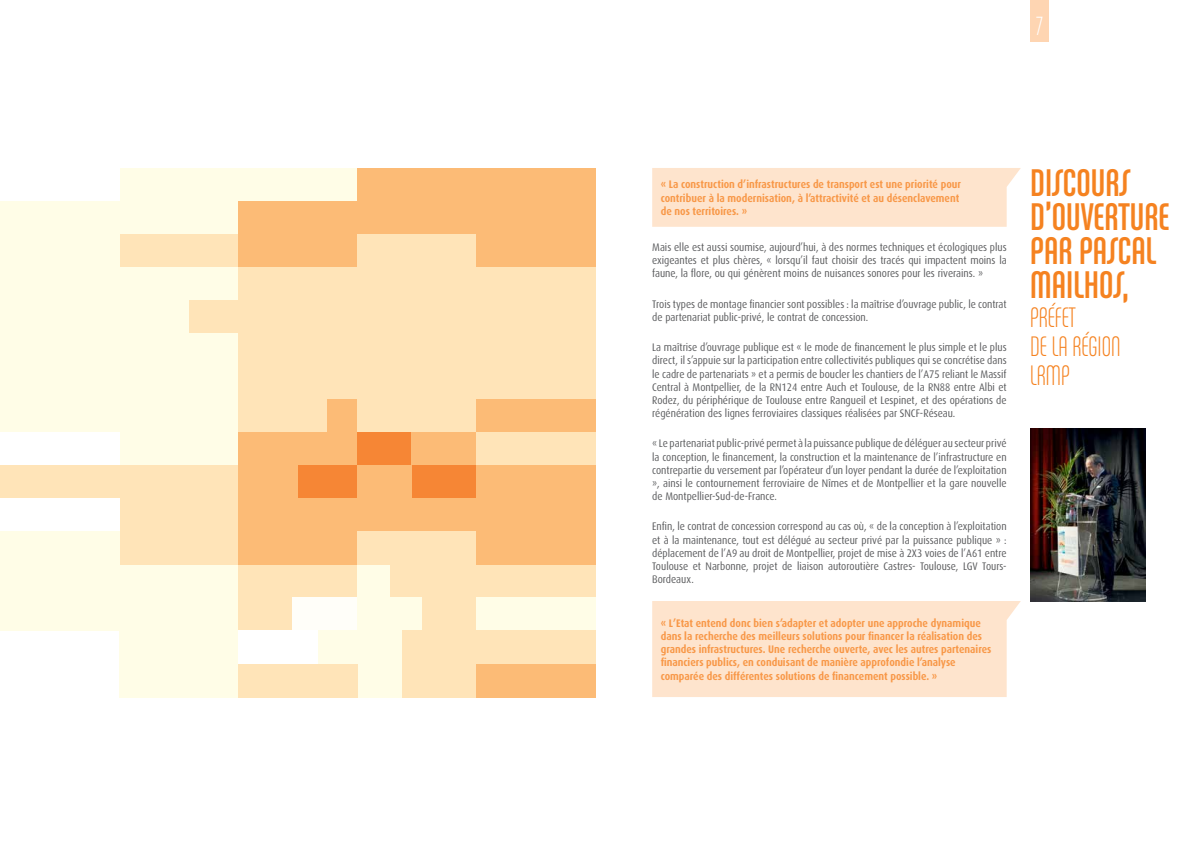
<style>
.page{position:relative;width:1191px;height:842px;background:#fff}
.page>*{position:absolute;margin:0;border:0;box-sizing:border-box;transform-origin:0 0}
.t1{font:41px/34px "Chalet Comprime Cologne Seventy";color:#f58220}
.t2{font:30px/29px "Chalet Comprime Milan Seventy";color:#f58220}
.t3{font:28px "Chalet Comprime Milan Seventy";color:#fff;scale:.9 1}
.t4{font:11px/13.2px "Dax";color:#58595b;text-align:justify;scale:.9 1}
.t5{font:700 11px/13.2px "Dax";color:#f89848;scale:.9 1}
</style>
<div class="page">
<div style="left:1030px;top:0;width:19px;height:41px;background:#fed5b2"></div>
<div style="left:652px;top:168px;width:368px;height:59px;background:#fee4cd"></div>
<div style="left:652px;top:601px;width:368px;height:96px;background:#fee4cd"></div>
<div style="left:119px;top:168px;width:119px;height:33px;background:#fffde7"></div>
<div style="left:238px;top:168px;width:119px;height:33px;background:#fffde7"></div>
<div style="left:357px;top:168px;width:119px;height:33px;background:#fcbb76"></div>
<div style="left:476px;top:168px;width:119px;height:33px;background:#fcbb76"></div>
<div style="left:119px;top:201px;width:119px;height:33px;background:#fffde7"></div>
<div style="left:238px;top:201px;width:119px;height:33px;background:#fcbb76"></div>
<div style="left:0;top:201px;width:119px;height:33px;background:#fffde7"></div>
<div style="left:357px;top:201px;width:119px;height:33px;background:#fcbb76"></div>
<div style="left:476px;top:201px;width:119px;height:33px;background:#fcbb76"></div>
<div style="left:119px;top:234px;width:119px;height:33px;background:#ffe4b8"></div>
<div style="left:238px;top:234px;width:119px;height:33px;background:#fcbb76"></div>
<div style="left:0;top:234px;width:119px;height:33px;background:#fffde7"></div>
<div style="left:357px;top:234px;width:119px;height:33px;background:#ffe4b8"></div>
<div style="left:476px;top:234px;width:119px;height:33px;background:#fcbb76"></div>
<div style="left:119px;top:565px;width:119px;height:33px;background:#fffde7"></div>
<div style="left:0;top:565px;width:119px;height:33px;background:#fffde7"></div>
<div style="left:238px;top:565px;width:119px;height:33px;background:#ffe4b8"></div>
<div style="left:357px;top:565px;width:119px;height:33px;background:#ffe4b8"></div>
<div style="left:357px;top:565px;width:32px;height:33px;background:#fffde7"></div>
<div style="left:476px;top:565px;width:119px;height:33px;background:#ffe4b8"></div>
<div style="left:119px;top:598px;width:119px;height:33px;background:#fffde7"></div>
<div style="left:0;top:598px;width:119px;height:33px;background:#fffde7"></div>
<div style="left:238px;top:598px;width:119px;height:33px;background:#ffe4b8"></div>
<div style="left:292px;top:598px;width:65px;height:33px;background:#fffef9"></div>
<div style="left:357px;top:598px;width:119px;height:33px;background:#ffe4b8"></div>
<div style="left:357px;top:598px;width:65px;height:33px;background:#fffde7"></div>
<div style="left:476px;top:598px;width:119px;height:33px;background:#fffde7"></div>
<div style="left:119px;top:631px;width:119px;height:33px;background:#fffde7"></div>
<div style="left:119px;top:664px;width:119px;height:33px;background:#fffde7"></div>
<div style="left:318px;top:631px;width:39px;height:33px;background:#fffde7"></div>
<div style="left:357px;top:631px;width:119px;height:33px;background:#ffe4b8"></div>
<div style="left:357px;top:631px;width:45px;height:33px;background:#fffde7"></div>
<div style="left:476px;top:631px;width:119px;height:33px;background:#ffe4b8"></div>
<div style="left:357px;top:664px;width:45px;height:33px;background:#fffde7"></div>
<div style="left:238px;top:664px;width:119px;height:33px;background:#ffe4b8"></div>
<div style="left:402px;top:664px;width:74px;height:33px;background:#ffe4b8"></div>
<div style="left:476px;top:664px;width:119px;height:33px;background:#fcbb76"></div>
<div style="left:119px;top:267px;width:119px;height:33px;background:#fffde7"></div>
<div style="left:238px;top:267px;width:119px;height:33px;background:#ffe4b8"></div>
<div style="left:0;top:267px;width:119px;height:33px;background:#fffde7"></div>
<div style="left:357px;top:267px;width:119px;height:33px;background:#ffe4b8"></div>
<div style="left:476px;top:267px;width:119px;height:33px;background:#ffe4b8"></div>
<div style="left:119px;top:300px;width:119px;height:33px;background:#fffde7"></div>
<div style="left:189px;top:300px;width:49px;height:33px;background:#ffe4b8"></div>
<div style="left:238px;top:300px;width:119px;height:33px;background:#ffe4b8"></div>
<div style="left:0;top:300px;width:119px;height:33px;background:#fffde7"></div>
<div style="left:357px;top:300px;width:119px;height:33px;background:#ffe4b8"></div>
<div style="left:476px;top:300px;width:119px;height:33px;background:#ffe4b8"></div>
<div style="left:119px;top:333px;width:119px;height:33px;background:#fffde7"></div>
<div style="left:238px;top:333px;width:119px;height:33px;background:#ffe4b8"></div>
<div style="left:0;top:333px;width:119px;height:33px;background:#fffde7"></div>
<div style="left:357px;top:333px;width:119px;height:33px;background:#ffe4b8"></div>
<div style="left:476px;top:333px;width:119px;height:33px;background:#ffe4b8"></div>
<div style="left:119px;top:366px;width:119px;height:33px;background:#fffde7"></div>
<div style="left:238px;top:366px;width:119px;height:33px;background:#ffe4b8"></div>
<div style="left:0;top:366px;width:119px;height:33px;background:#fffde7"></div>
<div style="left:357px;top:366px;width:119px;height:33px;background:#ffe4b8"></div>
<div style="left:476px;top:366px;width:119px;height:33px;background:#ffe4b8"></div>
<div style="left:119px;top:399px;width:119px;height:33px;background:#fffde7"></div>
<div style="left:238px;top:399px;width:119px;height:33px;background:#ffe4b8"></div>
<div style="left:327px;top:399px;width:30px;height:33px;background:#fcbb76"></div>
<div style="left:0;top:399px;width:119px;height:33px;background:#fffde7"></div>
<div style="left:357px;top:399px;width:119px;height:33px;background:#ffe4b8"></div>
<div style="left:476px;top:399px;width:119px;height:33px;background:#fcbb76"></div>
<div style="left:119px;top:432px;width:119px;height:34px;background:#fffde7"></div>
<div style="left:238px;top:432px;width:119px;height:34px;background:#fcbb76"></div>
<div style="left:357px;top:432px;width:119px;height:34px;background:#f68635"></div>
<div style="left:411px;top:432px;width:65px;height:34px;background:#fcbb76"></div>
<div style="left:476px;top:432px;width:119px;height:34px;background:#ffe4b8"></div>
<div style="left:119px;top:466px;width:119px;height:33px;background:#ffe4b8"></div>
<div style="left:238px;top:466px;width:119px;height:33px;background:#fcbb76"></div>
<div style="left:298px;top:466px;width:59px;height:33px;background:#f68635"></div>
<div style="left:0;top:466px;width:119px;height:33px;background:#ffe4b8"></div>
<div style="left:357px;top:466px;width:119px;height:33px;background:#f68635"></div>
<div style="left:357px;top:466px;width:54px;height:33px;background:#fcbb76"></div>
<div style="left:476px;top:466px;width:119px;height:33px;background:#fcbb76"></div>
<div style="left:119px;top:499px;width:119px;height:33px;background:#ffe4b8"></div>
<div style="left:238px;top:499px;width:119px;height:33px;background:#fcbb76"></div>
<div style="left:357px;top:499px;width:119px;height:33px;background:#fcbb76"></div>
<div style="left:476px;top:499px;width:119px;height:33px;background:#fcbb76"></div>
<div style="left:119px;top:532px;width:119px;height:33px;background:#ffe4b8"></div>
<div style="left:238px;top:532px;width:119px;height:33px;background:#fcbb76"></div>
<div style="left:0;top:532px;width:119px;height:33px;background:#fffde7"></div>
<div style="left:357px;top:532px;width:119px;height:33px;background:#ffe4b8"></div>
<div style="left:476px;top:532px;width:119px;height:33px;background:#fcbb76"></div>
<img style="left:1030px;top:428px;width:115px;height:173px">
<h3 class="t3" style="left:1036px;top:11px;width:9px">7</h3>
<p class="t5" style="left:660px;top:178px;width:335px">« La construction d’infrastructures de transport est une priorité pour contribuer à la modernisation, à l’attractivité et au désenclavement de nos territoires. »</p>
<p class="t4" style="left:652px;top:241px;width:395px">Mais elle est aussi soumise, aujourd’hui, à des normes techniques et écologiques plus exigeantes et plus chères, « lorsqu’il faut choisir des tracés qui impactent moins la faune, la flore, ou qui génèrent moins de nuisances sonores pour les riverains. »</p>
<p class="t4" style="left:652px;top:297px;width:395px">Trois types de montage financier sont possibles : la maîtrise d’ouvrage public, le contrat de partenariat public-privé, le contrat de concession.</p>
<p class="t4" style="left:652px;top:341px;width:395px">La maîtrise d’ouvrage publique est « le mode de financement le plus simple et le plus direct, il s’appuie sur la participation entre collectivités publiques qui se concrétise dans le cadre de partenariats » et a permis de boucler les chantiers de l’A75 reliant le Massif Central à Montpellier, de la RN124 entre Auch et Toulouse, de la RN88 entre Albi et Rodez, du périphérique de Toulouse entre Rangueil et Lespinet, et des opérations de régénération des lignes ferroviaires classiques réalisées par SNCF-Réseau.</p>
<p class="t4" style="left:652px;top:437px;width:395px">« Le partenariat public-privé permet à la puissance publique de déléguer au secteur privé la conception, le financement, la construction et la maintenance de l’infrastructure en contrepartie du versement par l’opérateur d’un loyer pendant la durée de l’exploitation », ainsi le contournement ferroviaire de Nîmes et de Montpellier et la gare nouvelle de Montpellier-Sud-de-France.</p>
<p class="t4" style="left:652px;top:520px;width:395px">Enfin, le contrat de concession correspond au cas où, « de la conception à l’exploitation et à la maintenance, tout est délégué au secteur privé par la puissance publique » : déplacement de l’A9 au droit de Montpellier, projet de mise à 2X3 voies de l’A61 entre Toulouse et Narbonne, projet de liaison autoroutière Castres- Toulouse, LGV Tours-Bordeaux.</p>
<p class="t5" style="left:660px;top:616px;width:369px">« L’Etat entend donc bien s’adapter et adopter une approche dynamique dans la recherche des meilleurs solutions pour financer la réalisation des grandes infrastructures. Une recherche ouverte, avec les autres partenaires financiers publics, en conduisant de manière approfondie l’analyse comparée des différentes solutions de financement possible. »</p>
<h1 class="t1" style="left:1030px;top:165px;width:141px">DISCOURS<br>D’OUVERTURE<br>PAR PASCAL<br>MAILHOS,</h1>
<h2 class="t2" style="left:1030px;top:302px;width:92px">PRÉFET<br>DE LA RÉGION<br>LRMP</h2>
</div>
